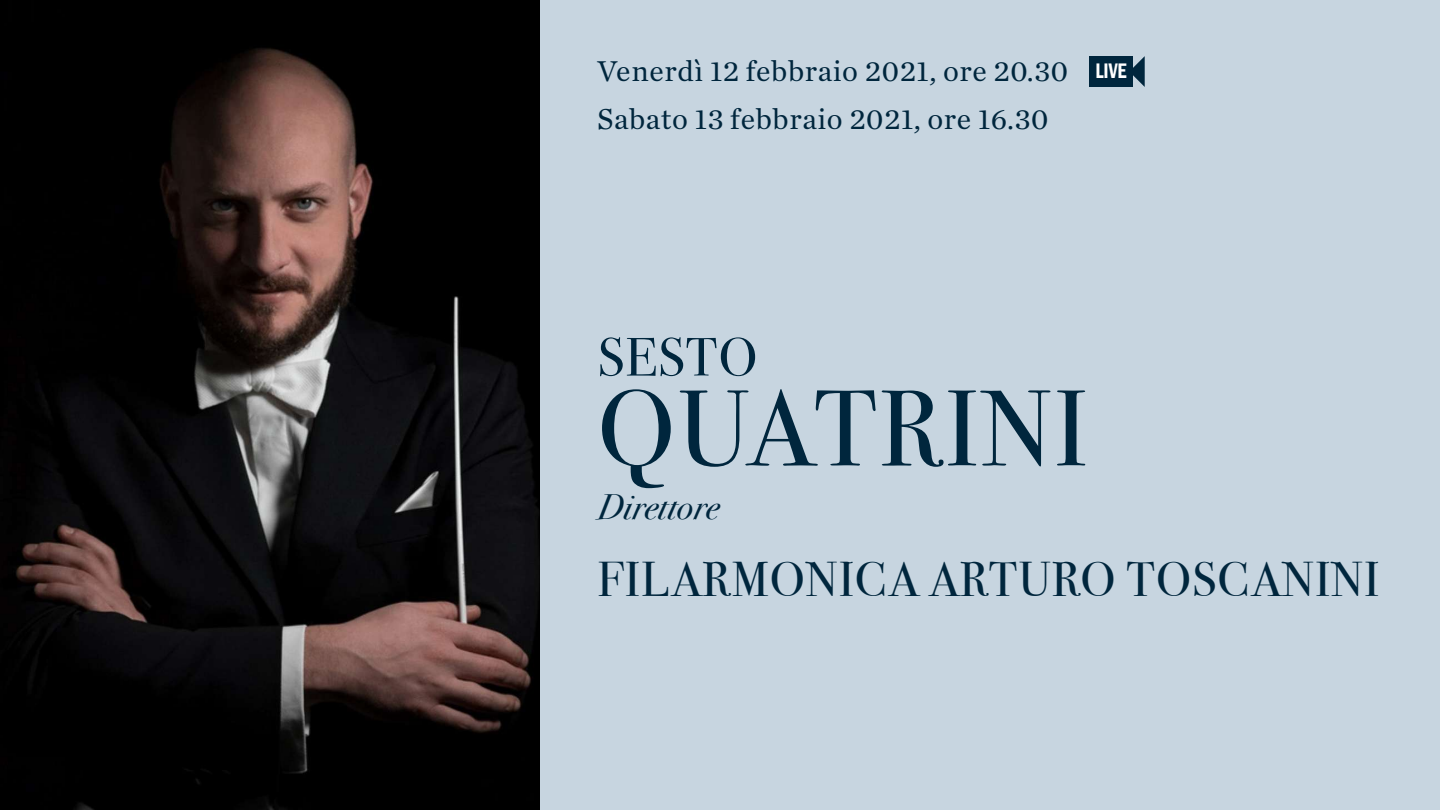
<style>
.page{position:relative;width:1440px;height:810px;background:#c7d5e0}
.page>*{position:absolute;margin:0;border:0;box-sizing:border-box;transform-origin:0 0}
.t1{font:108px "Bodoni Svty Two ITCTT Book";letter-spacing:.02em;color:#00263d}
.t2{font:54px "Bodoni Svty Two ITCTT Book";letter-spacing:.02em;color:#00263d}
.t3{font:48.75px "Bodoni Svty Two OSITCTT Book";letter-spacing:.02em;color:#00263d}
.t4{font:35.25px "Bodoni Svty Two OSITCTT Book It";letter-spacing:.01em;color:#00263d}
.t5{font:30px/48px "Chronicle Text G1";letter-spacing:.02em;color:#00263d}
.t6{font:600 condensed 21.6px "Franklin Gothic";color:#fff;scale:.88 1}
</style>
<div class="page">
<img style="left:0;top:0;width:540px;height:810px">
<div style="left:1089px;top:56px;width:44px;height:31px;background:#00263d"></div>
<svg style="left:1133px;top:56px;width:12px;height:31px"></svg>
<p class="t5" style="left:597px;top:46px;width:472px">Venerdì 12 febbraio 2021, ore 20.30<br>Sabato 13 febbraio 2021, ore 16.30</p>
<p class="t6" style="left:1095px;top:56px;width:37px">LIVE</p>
<h2 class="t2" style="left:597px;top:325px;width:161px">SESTO</h2>
<h1 class="t1" style="left:597px;top:364px;width:492px">QUATRINI</h1>
<p class="t4" style="left:597px;top:486px;width:123px">Direttore</p>
<h3 class="t3" style="left:597px;top:550px;width:784px">FILARMONICA ARTURO TOSCANINI</h3>
</div>
